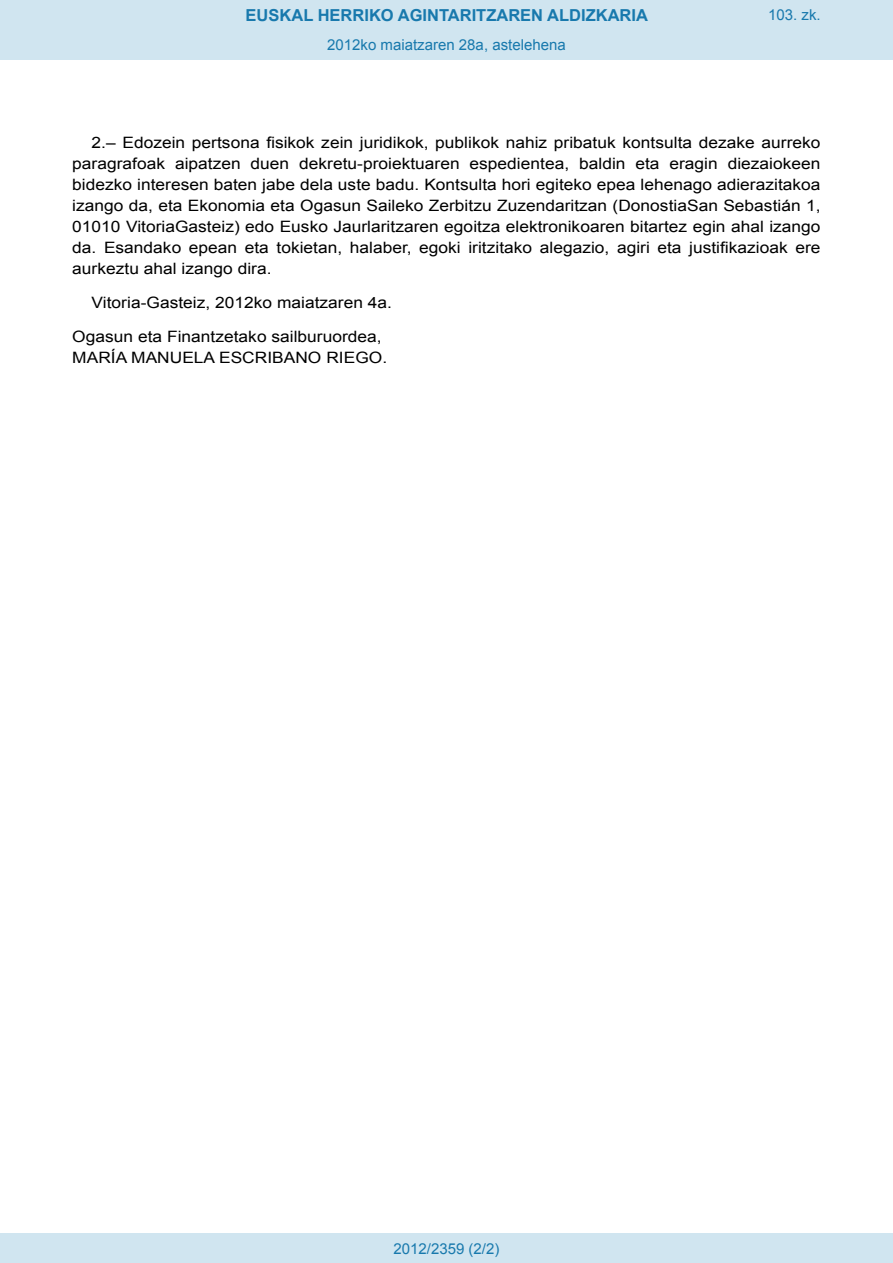
<style>
.page{position:relative;width:893px;height:1263px;background:#fff}
.page>*{position:absolute;margin:0;border:0;box-sizing:border-box;transform-origin:0 0}
.t1{font:700 16.5px "Arial";color:#1879ad}
.BOPVDetalle{font:15.6px/21px "Arial";color:#000;text-align:justify;scale:1.11 1}
.BOPVFirmaLugFec{font:15.6px "Arial";color:#000;scale:1.11 1}
.BOPVFirmaPuesto{font:15.6px "Arial";color:#000;scale:1.11 1}
.BOPVFirmaNombre{font:15.6px "Arial";color:#000;scale:1.11 1}
.Paginacion_Centro{font:15px "Arial";color:#1879ad}
</style>
<div class="page">
<div style="left:0;top:0;width:893px;height:60px;background:#d0e5f0"></div>
<div style="left:0;top:1233px;width:893px;height:30px;background:#d0e5f0"></div>
<p class="t1" style="left:246px;top:4px;width:404px">EUSKAL HERRIKO AGINTARITZAREN ALDIZKARIA</p>
<p class="Paginacion_Centro" style="left:327px;top:35px;width:240px">2012ko maiatzaren 28a, astelehena</p>
<p class="Paginacion_Centro" style="left:768px;top:5px;width:54px">103. zk.</p>
<p class="BOPVDetalle" style="left:72px;top:132px;width:676px;text-indent:19px">2.– Edozein pertsona fisikok zein juridikok, publikok nahiz pribatuk kontsulta dezake aurreko paragrafoak aipatzen duen dekretu-proiektuaren espedientea, baldin eta eragin diezaiokeen bidezko interesen baten jabe dela uste badu. Kontsulta hori egiteko epea lehenago adierazitakoa izango da, eta Ekonomia eta Ogasun Saileko Zerbitzu Zuzendaritzan (DonostiaSan Sebastián 1, 01010 VitoriaGasteiz) edo Eusko Jaurlaritzaren egoitza elektronikoaren bitartez egin ahal izango da. Esandako epean eta tokietan, halaber, egoki iritzitako alegazio, agiri eta justifikazioak ere aurkeztu ahal izango dira.</p>
<p class="BOPVFirmaLugFec" style="left:92px;top:292px;width:272px">Vitoria-Gasteiz, 2012ko maiatzaren 4a.</p>
<p class="BOPVFirmaPuesto" style="left:72px;top:326px;width:280px">Ogasun eta Finantzetako sailburuordea,</p>
<p class="BOPVFirmaNombre" style="left:72px;top:347px;width:285px">MARÍA MANUELA ESCRIBANO RIEGO.</p>
<p class="Paginacion_Centro" style="left:393px;top:1238px;width:107px">2012/2359 (2/2)</p>
</div>
